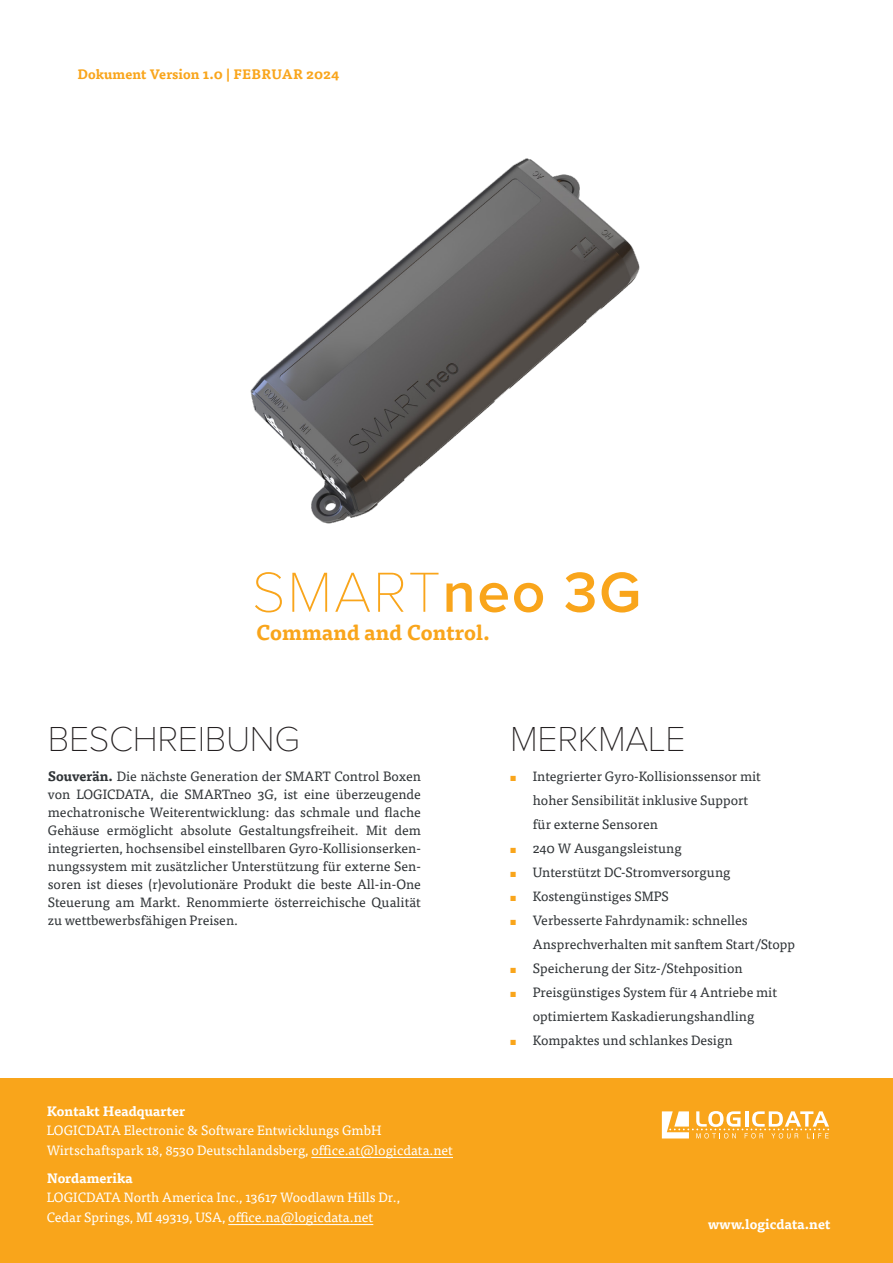
<style>
.page{position:relative;width:893px;height:1263px;background:#fff}
.page>*{position:absolute;margin:0;border:0;box-sizing:border-box;transform-origin:0 0}
.Dokumenttyp{font:100 58.5px "Proxima Nova T";letter-spacing:.03em;color:#f9a51b}
.Dokumenttyp-2{font:100 36px "Proxima Nova T";letter-spacing:-.01em;color:#231f20}
.Dokumentversion{font:700 21px "Tisa Pro";color:#f9a51b}
.Copytext{font:13.5px/18px "Tisa Pro";color:#303437}
.Adressblock{font:13.5px "Tisa Pro";color:#fff}
.Dokumentversion-2{font:700 13.5px "Tisa Pro";color:#f9a51b}
.AdressblockBold{font:700 13.5px "Tisa Pro";color:#fff}
.LogicDataWebsite{font:700 13.5px "Tisa Pro";color:#fff}
.s1{font-family:"Proxima Nova";font-weight:600}
.s2{font-weight:700}
.s3{font-size:10.8px;color:#f9a51b}
</style>
<div class="page">
<img style="left:250px;top:158px;width:390px;height:366px">
<div style="left:0;top:1078px;width:893px;height:185px;background:#f9a51b"></div>
<hr style="left:311px;top:1157px;width:142px;height:1px;background:#fff">
<hr style="left:228px;top:1224px;width:145px;height:1px;background:#fff">
<svg style="left:662px;top:1111px;width:167px;height:27px"></svg>
<p class="Dokumentversion-2" style="left:78px;top:63px;width:263px">Dokument Version 1.0 | FEBRUAR 2024</p>
<p class="Dokumenttyp" style="left:252px;top:549px;width:391px">SMART<span class="s1">neo 3G</span></p>
<p class="Dokumentversion" style="left:256px;top:615px;width:235px">Command and Control.</p>
<p class="Dokumenttyp-2" style="left:48px;top:712px;width:253px">BESCHREIBUNG</p>
<p class="Copytext" style="left:48px;top:767px;width:375px;text-align:justify"><span class="s2">Souverän.</span> Die nächste Generation der SMART Control Boxen von LOGICDATA, die SMARTneo 3G, ist eine überzeugende mechatronische Weiterentwicklung: das schmale und flache Gehäuse ermöglicht absolute Gestaltungsfreiheit. Mit dem integrierten, hochsensibel einstellbaren Gyro-Kollisionserken&shy;nungssystem mit zusätzlicher Unterstützung für externe Sen&shy;soren ist dieses (r)evolutionäre Produkt die beste All-in-One Steuerung am Markt. Renommierte österreichische Qualität zu wettbewerbsfähigen Preisen.</p>
<p class="Dokumenttyp-2" style="left:510px;top:712px;width:177px">MERKMALE</p>
<p class="Copytext" style="left:533px;top:764px;width:230px;line-height:24px;text-indent:-23px"><span class="s3">▪</span> Integrierter Gyro-Kollisionssensor mit hoher Sensibilität inklusive Support für externe Sensoren</p>
<p class="Copytext" style="left:510px;top:839px;width:173px"><span class="s3">▪</span> 240 W Ausgangsleistung</p>
<p class="Copytext" style="left:510px;top:863px;width:222px"><span class="s3">▪</span> Unterstützt DC-Stromversorgung</p>
<p class="Copytext" style="left:510px;top:887px;width:160px"><span class="s3">▪</span> Kostengünstiges SMPS</p>
<p class="Copytext" style="left:533px;top:908px;width:264px;line-height:24px;text-indent:-23px"><span class="s3">▪</span> Verbesserte Fahrdynamik: schnelles<br>Ansprechverhalten mit sanftem Start/Stopp</p>
<p class="Copytext" style="left:510px;top:959px;width:234px"><span class="s3">▪</span> Speicherung der Sitz-/Stehposition</p>
<p class="Copytext" style="left:510px;top:980px;width:268px;line-height:24px;text-align:center"><span class="s3">▪</span> Preisgünstiges System für 4 Antriebe mit optimiertem Kaskadierungshandling</p>
<p class="Copytext" style="left:510px;top:1031px;width:224px"><span class="s3">▪</span> Kompaktes und schlankes Design</p>
<p class="AdressblockBold" style="left:47px;top:1100px;width:140px">Kontakt Headquarter</p>
<p class="Adressblock" style="left:47px;top:1121px;width:336px">LOGICDATA Electronic &amp; Software Entwicklungs GmbH</p>
<p class="Adressblock" style="left:47px;top:1140px;width:408px">Wirtschaftspark 18, 8530 Deutschlandsberg, office.at@logicdata.net</p>
<p class="AdressblockBold" style="left:47px;top:1167px;width:87px">Nordamerika</p>
<p class="Adressblock" style="left:47px;top:1188px;width:355px">LOGICDATA North America Inc., 13617 Woodlawn Hills Dr.,</p>
<p class="Adressblock" style="left:47px;top:1207px;width:328px">Cedar Springs, MI 49319, USA, office.na@logicdata.net</p>
<p class="LogicDataWebsite" style="left:708px;top:1213px;width:124px">www.logicdata.net</p>
</div>
